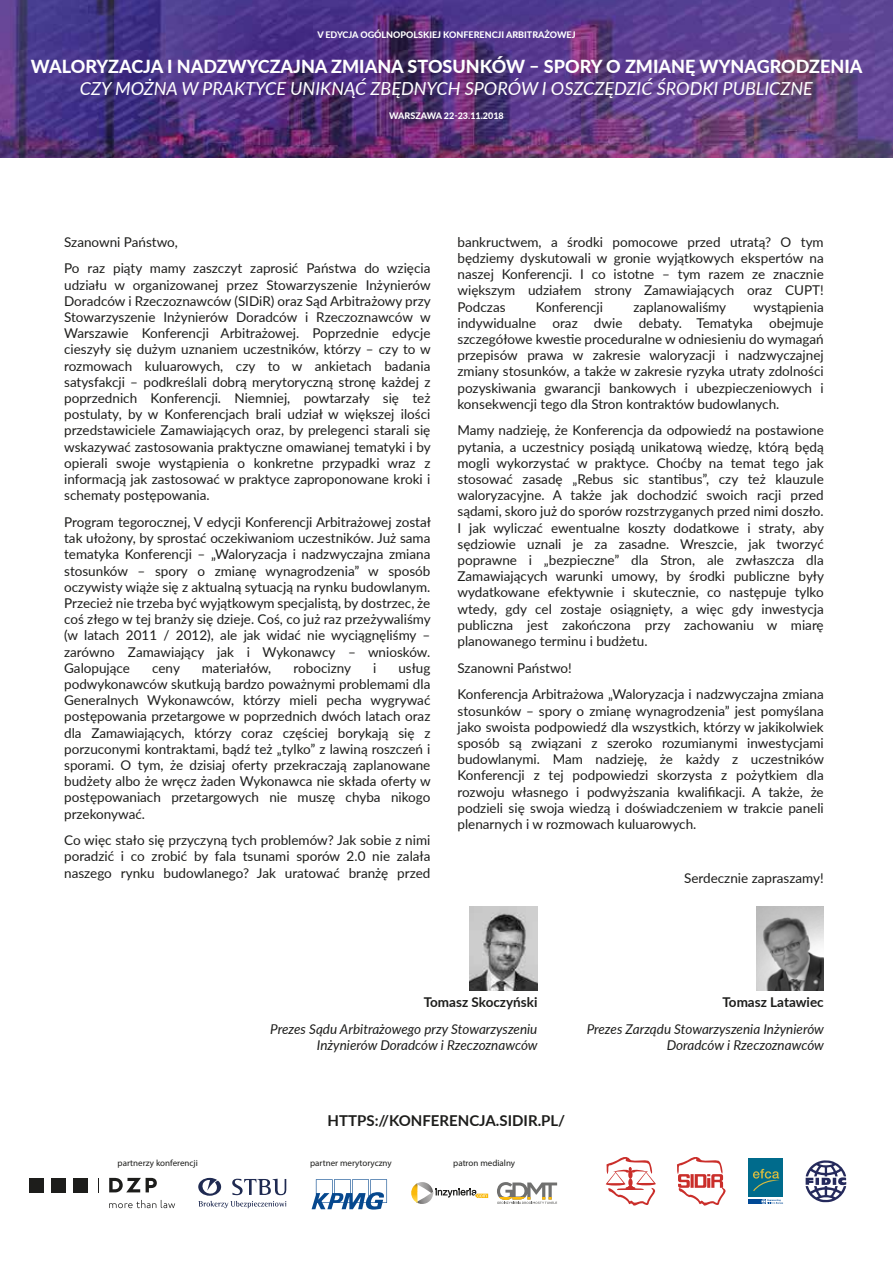
<style>
.page{position:relative;width:893px;height:1263px;background:#fff}
.page>*{position:absolute;margin:0;border:0;box-sizing:border-box;transform-origin:0 0}
.t1{font:800 18px "Lato";color:#fff}
.t2{font:italic 18px "Lato";color:#fff}
.t3{font:700 15px "Lato";color:#1d1d1b}
.t4{font:13.5px/16.2px "Lato";color:#1d1d1b;text-align:justify}
.t5{font:italic 13.5px/16.2px "Lato";color:#1d1d1b;text-align:right}
.t6{font:700 13.5px "Lato";color:#1d1d1b}
.t7{font:800 9px "Lato";color:#fff}
.t8{font:9px "Myriad Pro";color:#1d1d1b}
</style>
<div class="page">
<img style="left:756px;top:906px;width:68px;height:84px">
<img style="left:470px;top:906px;width:67px;height:84px">
<img style="left:0;top:0;width:893px;height:158px">
<svg style="left:411px;top:1182px;width:77px;height:22px"></svg>
<svg style="left:497px;top:1182px;width:60px;height:22px"></svg>
<svg style="left:677px;top:1157px;width:49px;height:49px"></svg>
<svg style="left:606px;top:1157px;width:50px;height:49px"></svg>
<div style="left:749px;top:1158px;width:34px;height:39px;background:#006b8c"></div>
<svg style="left:753px;top:1169px;width:27px;height:22px"></svg>
<div style="left:749px;top:1199px;width:17px;height:5px;background:#004996"></div>
<svg style="left:761px;top:1199px;width:22px;height:5px"></svg>
<svg style="left:806px;top:1160px;width:40px;height:42px"></svg>
<svg style="left:98px;top:1178px;width:1px;height:14px"></svg>
<div style="left:29px;top:1178px;width:15px;height:14px;background:#1d1d1b"></div>
<div style="left:51px;top:1178px;width:15px;height:14px;background:#1d1d1b"></div>
<div style="left:73px;top:1178px;width:14px;height:14px;background:#1d1d1b"></div>
<svg style="left:109px;top:1200px;width:66px;height:8px"></svg>
<svg style="left:109px;top:1178px;width:48px;height:14px"></svg>
<svg style="left:198px;top:1178px;width:88px;height:30px"></svg>
<svg style="left:312px;top:1179px;width:75px;height:30px"></svg>
<p class="t7" style="left:317px;top:28px;width:260px">V EDYCJA OGÓLNOPOLSKIEJ KONFERENCJI ARBITRAŻOWEJ</p>
<h1 class="t1" style="left:31px;top:53px;width:833px">WALORYZACJA I NADZWYCZAJNA ZMIANA STOSUNKÓW – SPORY O ZMIANĘ WYNAGRODZENIA</h1>
<h1 class="t2" style="left:80px;top:76px;width:734px">CZY MOŻNA W PRAKTYCE UNIKNĄĆ ZBĘDNYCH SPORÓW I OSZCZĘDZIĆ ŚRODKI PUBLICZNE</h1>
<p class="t7" style="left:389px;top:109px;width:116px">WARSZAWA 22-23.11.2018</p>
<p class="t4" style="left:64px;top:228px;width:368px;line-height:26.7px">Szanowni Państwo,<br>Po raz piąty mamy zaszczyt zaprosić Państwa do wzięcia</p>
<p class="t4" style="left:64px;top:276px;width:368px">udziału w organizowanej przez Stowarzyszenie Inżynierów Doradców i Rzeczoznawców (SIDiR) oraz Sąd Arbitrażowy przy Stowarzyszenie Inżynierów Doradców i Rzeczoznawców w Warszawie Konferencji Arbitrażowej. Poprzednie edycje cieszyły się dużym uznaniem uczestników, którzy – czy to w rozmowach kuluarowych, czy to w ankietach badania satysfakcji – podkreślali dobrą merytoryczną stronę każdej z poprzednich Konferencji. Niemniej, powtarzały się też postulaty, by w Konferencjach brali udział w większej ilości przedstawiciele Zamawiających oraz, by prelegenci starali się wskazywać zastosowania praktyczne omawianej tematyki i by opierali swoje wystąpienia o konkretne przypadki wraz z informacją jak zastosować w praktyce zaproponowane kroki i schematy postępowania.</p>
<p class="t4" style="left:64px;top:513px;width:368px">Program tegorocznej, V edycji Konferencji Arbitrażowej został tak ułożony, by sprostać oczekiwaniom uczestników. Już sama tematyka Konferencji – „Waloryzacja i nadzwyczajna zmiana stosunków – spory o zmianę wynagrodzenia” w sposób oczywisty wiąże się z aktualną sytuacją na rynku budowlanym.<br>Przecież nie trzeba być wyjątkowym specjalistą, by dostrzec, że coś złego w tej branży się dzieje. Coś, co już raz przeżywaliśmy (w latach 2011 / 2012), ale jak widać nie wyciągnęliśmy – zarówno Zamawiający jak i Wykonawcy – wniosków.<br>Galopujące</p>
<p class="t4" style="left:64px;top:659px;width:368px;text-indent:334px">usług podwykonawców skutkują bardzo poważnymi problemami dla Generalnych Wykonawców, którzy mieli pecha wygrywać postępowania przetargowe w poprzednich dwóch latach oraz dla Zamawiających, którzy coraz częściej borykają się z porzuconymi kontraktami, bądź też „tylko” z lawiną roszczeń i sporami. O tym, że dzisiaj oferty przekraczają zaplanowane budżety albo że wręcz żaden Wykonawca nie składa oferty w postępowaniach przetargowych nie muszę chyba nikogo przekonywać.</p>
<p class="t4" style="left:64px;top:832px;width:368px">Co więc stało się przyczyną tych problemów? Jak sobie z nimi poradzić i co zrobić by fala tsunami sporów 2.0 nie zalała naszego rynku budowlanego? Jak uratować branżę przed</p>
<p class="t4" style="left:152px;top:659px;width:29px">ceny</p>
<p class="t4" style="left:202px;top:659px;width:71px">materiałów,</p>
<p class="t4" style="left:294px;top:659px;width:59px">robocizny</p>
<p class="t4" style="left:373px;top:659px;width:5px">i</p>
<p class="t4" style="left:457px;top:233px;width:368px">bankructwem, a środki pomocowe przed utratą? O tym będziemy dyskutowali w gronie wyjątkowych ekspertów na naszej Konferencji. I co istotne – tym razem ze znacznie większym udziałem strony Zamawiających oraz CUPT!<br>Podczas</p>
<p class="t4" style="left:536px;top:298px;width:69px">Konferencji</p>
<p class="t4" style="left:633px;top:298px;width:94px">zaplanowaliśmy</p>
<p class="t4" style="left:457px;top:298px;width:368px;text-indent:296px">wystąpienia indywidualne oraz dwie debaty. Tematyka obejmuje szczegółowe kwestie proceduralne w odniesieniu do wymagań przepisów prawa w zakresie waloryzacji i nadzwyczajnej zmiany stosunków, a także w zakresie ryzyka utraty zdolności pozyskiwania gwarancji bankowych i ubezpieczeniowych i konsekwencji tego dla Stron kontraktów budowlanych.</p>
<p class="t4" style="left:457px;top:422px;width:368px">Mamy nadzieję, że Konferencja da odpowiedź na postawione pytania, a uczestnicy posiądą unikatową wiedzę, którą będą mogli wykorzystać w praktyce. Choćby na temat tego jak stosować zasadę „Rebus sic stantibus”, czy też klauzule waloryzacyjne. A także jak dochodzić swoich racji przed sądami, skoro już do sporów rozstrzyganych przed nimi doszło.<br>I jak wyliczać ewentualne koszty dodatkowe i straty, aby sędziowie uznali je za zasadne. Wreszcie, jak tworzyć poprawne i „bezpieczne” dla Stron, ale zwłaszcza dla Zamawiających warunki umowy, by środki publiczne były wydatkowane efektywnie i skutecznie, co następuje tylko wtedy, gdy cel zostaje osiągnięty, a więc gdy inwestycja publiczna jest zakończona przy zachowaniu w miarę planowanego terminu i budżetu.</p>
<p class="t4" style="left:457px;top:654px;width:368px;line-height:26.7px">Szanowni Państwo!<br>Konferencja Arbitrażowa „Waloryzacja i nadzwyczajna zmiana</p>
<p class="t4" style="left:457px;top:702px;width:368px">stosunków – spory o zmianę wynagrodzenia” jest pomyślana jako swoista podpowiedź dla wszystkich, którzy w jakikolwiek sposób są związani z szeroko rozumianymi inwestycjami budowlanymi. Mam nadzieję, że każdy z uczestników Konferencji z tej podpowiedzi skorzysta z pożytkiem dla rozwoju własnego i podwyższania kwalifikacji. A także, że podzieli się swoja wiedzą i doświadczeniem w trakcie paneli plenarnych i w rozmowach kuluarowych.</p>
<p class="t4" style="left:684px;top:869px;width:141px">Serdecznie zapraszamy!</p>
<p class="t6" style="left:424px;top:992px;width:115px">Tomasz Skoczyński</p>
<p class="t5" style="left:270px;top:1020px;width:269px">Prezes Sądu Arbitrażowego przy Stowarzyszeniu<br>Inżynierów Doradców i Rzeczoznawców</p>
<p class="t6" style="left:722px;top:992px;width:103px">Tomasz Latawiec</p>
<p class="t5" style="left:587px;top:1020px;width:239px">Prezes Zarządu Stowarzyszenia Inżynierów<br>Doradców i Rzeczoznawców</p>
<p class="t3" style="left:328px;top:1109px;width:239px">HTTPS://KONFERENCJA.SIDIR.PL/</p>
<p class="t8" style="left:118px;top:1157px;width:82px">partnerzy konferencji</p>
<p class="t8" style="left:310px;top:1157px;width:83px">partner merytoryczny</p>
<p class="t8" style="left:453px;top:1157px;width:63px">patron medialny</p>
</div>
